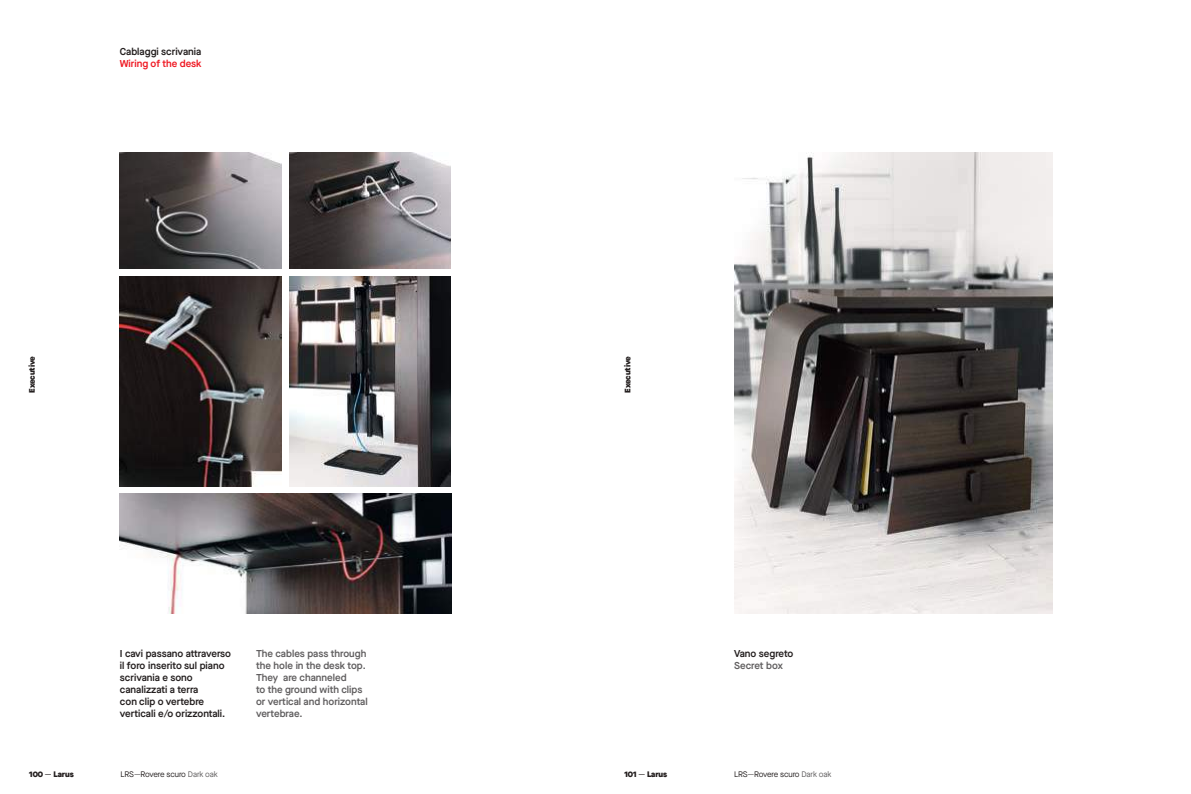
<style>
.page{position:relative;width:1191px;height:794px;background:#fff}
.page>*{position:absolute;margin:0;border:0;box-sizing:border-box;transform-origin:0 0}
.t1{font:600 10px/12px "Maison Neue";color:#241f1f}
.t2{font:600 10px/12px "Maison Neue";color:#615f60}
.t3{font:600 10px "Maison Neue";color:#ef1923}
.t4{font:8px "Maison Neue";letter-spacing:-.015em;color:#241f1f}
.t5{font:900 8px "Maison Neue";letter-spacing:-.015em;color:#241f1f}
.s1{font-weight:400}
.s2{font-weight:300}
.s3{color:#615f60}
</style>
<div class="page">
<img style="left:734px;top:153px;width:318px;height:461px">
<img style="left:120px;top:494px;width:331px;height:120px">
<img style="left:289px;top:153px;width:162px;height:116px">
<img style="left:289px;top:277px;width:162px;height:209px">
<img style="left:120px;top:277px;width:161px;height:209px">
<img style="left:120px;top:153px;width:161px;height:116px">
<p class="t1" style="left:120px;top:45px;width:83px">Cablaggi scrivania</p>
<p class="t3" style="left:120px;top:57px;width:83px">Wiring of the desk</p>
<p class="t5" style="left:26px;top:393px;width:38px;rotate:-90deg">Executive</p>
<p class="t5" style="left:621px;top:393px;width:38px;rotate:-90deg">Executive</p>
<p class="t1" style="left:120px;top:647px;width:113px">I cavi passano attraverso il foro inserito sul piano scrivania e sono canalizzati a terra<br>con clip o vertebre verticali e/o orizzontali.</p>
<p class="t2" style="left:256px;top:647px;width:113px">The cables pass through the hole in the desk top.<br>They are channeled<br>to the ground with clips or vertical and horizontal vertebrae.</p>
<p class="t1" style="left:734px;top:647px;width:61px">Vano segreto</p>
<p class="t2" style="left:734px;top:659px;width:50px">Secret box</p>
<p class="t5" style="left:29px;top:768px;width:46px">100 <span class="s1">—</span> Larus</p>
<p class="t4" style="left:120px;top:769px;width:99px">LRS<span class="s2">—</span>Rovere scuro <span class="s3">Dark oak</span></p>
<p class="t5" style="left:624px;top:768px;width:44px">101 <span class="s1">—</span> Larus</p>
<p class="t4" style="left:734px;top:769px;width:99px">LRS<span class="s2">—</span>Rovere scuro <span class="s3">Dark oak</span></p>
</div>
